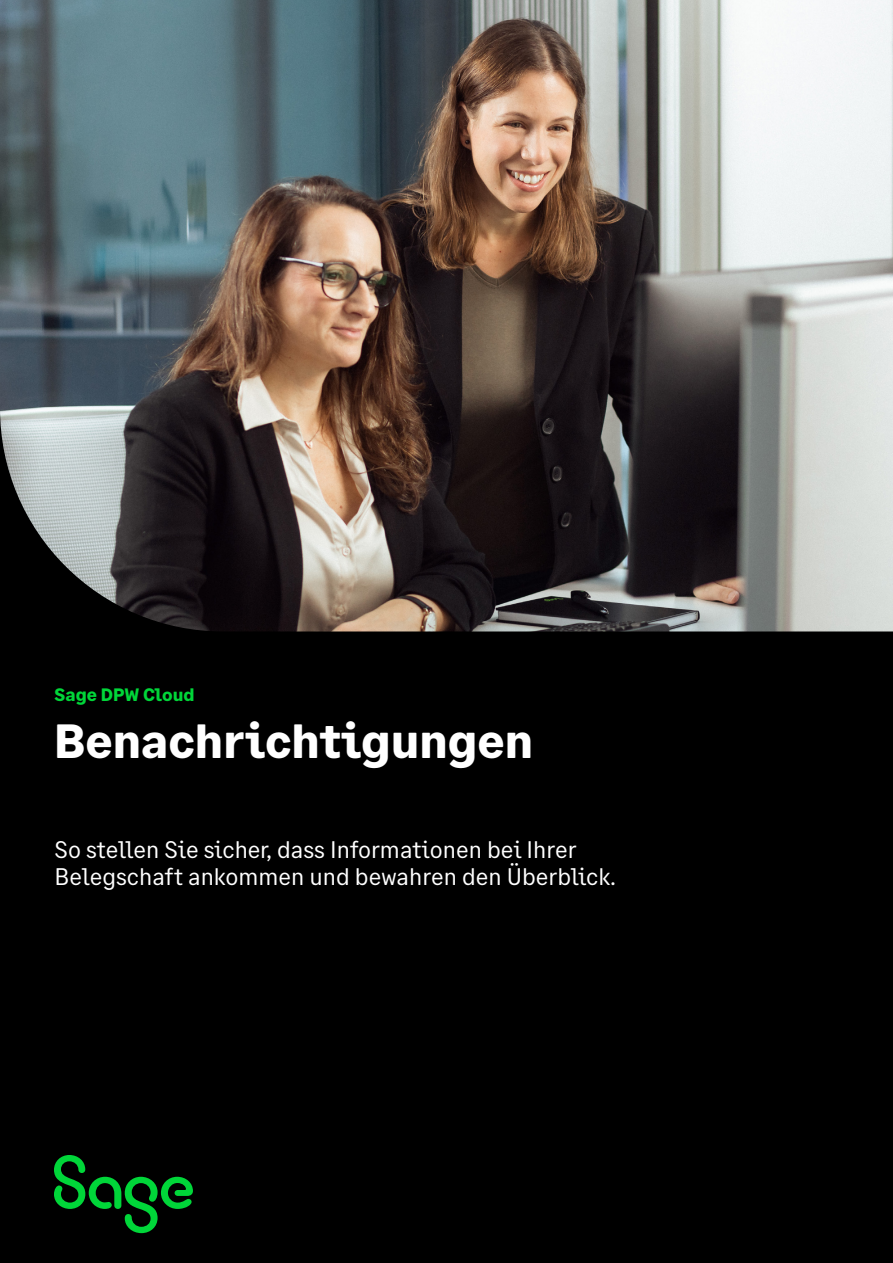
<style>
.page{position:relative;width:893px;height:1263px;background:#000}
.page>*{position:absolute;margin:0;border:0;box-sizing:border-box;transform-origin:0 0}
.t1{font:700 48px "Sage Text";color:#fff}
.t2{font:24px/27px "Sage Text";color:#fff}
.t3{font:700 18px "Sage Text";color:#00d639}
</style>
<div class="page">
<img style="left:0;top:0;width:893px;height:631px">
<svg style="left:54px;top:1155px;width:139px;height:78px"></svg>
<p class="t3" style="left:55px;top:683px;width:141px">Sage DPW Cloud</p>
<h1 class="t1" style="left:54px;top:711px;width:481px">Benachrichtigungen</h1>
<p class="t2" style="left:55px;top:837px;width:563px">So stellen Sie sicher, dass Informationen bei Ihrer<br>Belegschaft ankommen und bewahren den Überblick.</p>
</div>
